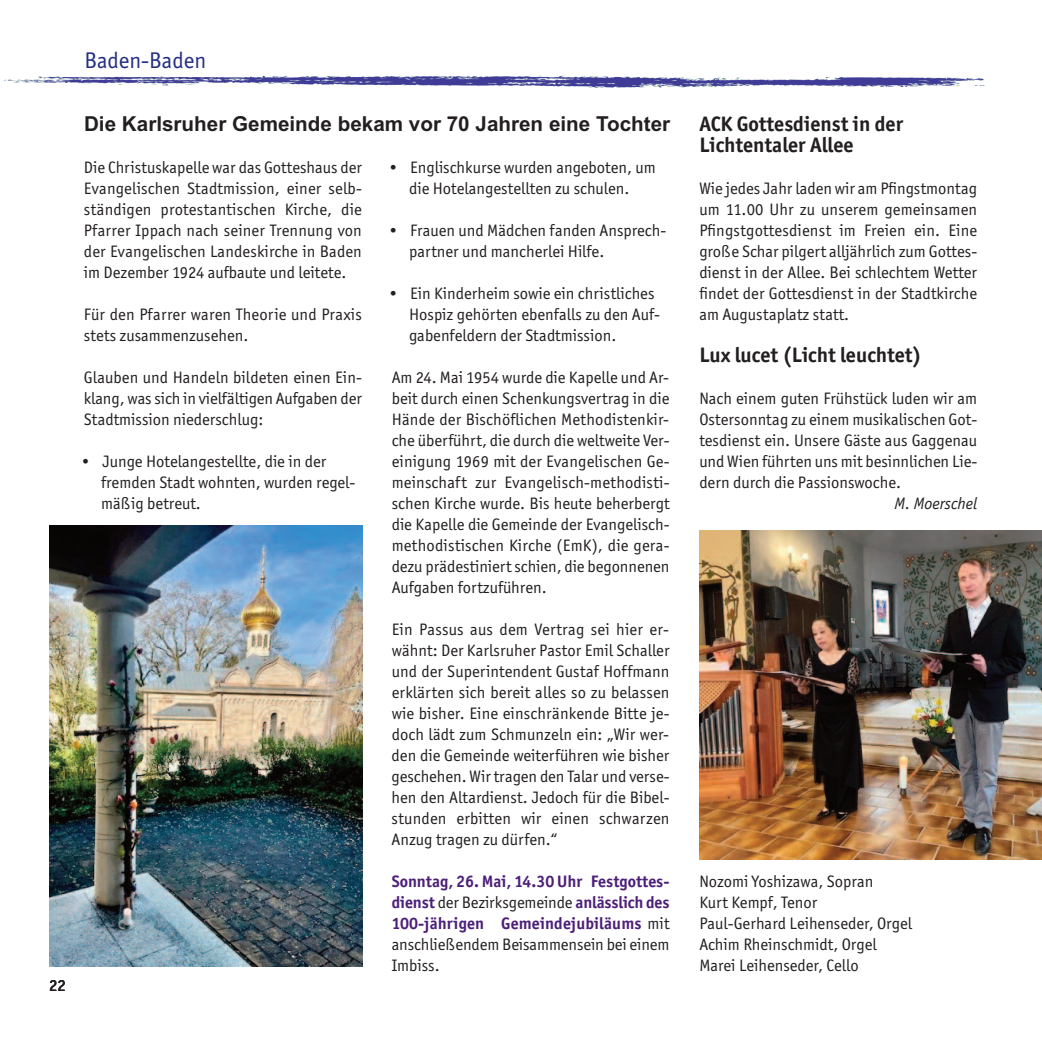
<style>
.page{position:relative;width:1042px;height:1042px;background:#fff}
.page>*{position:absolute;margin:0;border:0;box-sizing:border-box;transform-origin:0 0}
.t1{font:22.75px "Officina Sans ITC Std";color:#232e83}
.t2{font:700 21px/21px "Officina Sans ITC Std";color:#231f20}
.t3{font:700 20.65px "Arial";color:#231f20}
.t4{font:16.62px/21px "Officina Sans ITC Std";color:#231f20;text-align:justify}
.t5{font:700 16.62px/21px "Officina Sans ITC Std";letter-spacing:.01em;color:#4c1f79;text-align:justify}
.t6{font:italic 16.62px "Officina Sans ITC Std";color:#231f20}
.s1{font-weight:400;color:#231f20}
</style>
<div class="page">
<img style="left:49px;top:525px;width:313px;height:442px">
<img style="left:699px;top:530px;width:343px;height:329px">
<img style="left:3px;top:76px;width:982px;height:11px">
<h1 class="t1" style="left:84px;top:53px;width:123px">Baden-Baden</h1>
<p class="t4" style="left:49px;top:976px;width:18px">22</p>
<p class="t3" style="left:84px;top:112px;width:588px">Die Karlsruher Gemeinde bekam vor 70 Jahren eine Tochter</p>
<p class="t4" style="left:389px;top:159px;width:268px;text-align:center">• Englischkurse wurden angeboten, um die Hotelangestellten zu schulen.</p>
<p class="t4" style="left:409px;top:222px;width:259px;text-indent:-20px">• Frauen und Mädchen fanden Ansprech&shy;partner und mancherlei Hilfe.</p>
<p class="t4" style="left:409px;top:285px;width:252px;text-align:left;text-indent:-20px">• Ein Kinderheim sowie ein christliches<br>Hospiz gehörten ebenfalls zu den Auf&shy;gabenfeldern der Stadtmission.</p>
<p class="t4" style="left:392px;top:369px;width:279px">Am 24. Mai 1954 wurde die Kapelle und Ar&shy;beit durch einen Schenkungsvertrag in die Hände der Bischöflichen Methodistenkir&shy;che überführt, die durch die weltweite Ver&shy;einigung 1969 mit der Evangelischen Ge&shy;meinschaft zur Evangelisch-methodisti&shy;schen Kirche wurde. Bis heute beherbergt die Kapelle die Gemeinde der Evangelisch&shy;methodistischen Kirche (EmK), die gera&shy;dezu prädestiniert schien, die begonnenen Aufgaben fortzuführen.</p>
<p class="t4" style="left:392px;top:621px;width:279px">Ein Passus aus dem Vertrag sei hier er&shy;wähnt: Der Karlsruher Pastor Emil Schaller und der Superintendent Gustaf Hoffmann erklärten sich bereit alles so zu belassen wie bisher. Eine einschränkende Bitte je&shy;doch lädt zum Schmunzeln ein: „Wir wer&shy;den die Gemeinde weiterführen wie bisher geschehen. Wir tragen den Talar und verse&shy;hen den Altardienst. Jedoch für die Bibel&shy;stunden erbitten wir einen schwarzen Anzug tragen zu dürfen.“</p>
<p class="t5" style="left:392px;top:873px;width:279px">Sonntag, 26. Mai, 14.30 Uhr Festgottes&shy;dienst <span class="s1">der Bezirksgemeinde</span> anlässlich des 100-jährigen Gemeindejubiläums <span class="s1">mit anschließendem Beisammensein bei einem Imbiss.</span></p>
<p class="t4" style="left:84px;top:159px;width:279px">Die Christuskapelle war das Gotteshaus der Evangelischen Stadtmission, einer selb&shy;ständigen protestantischen Kirche, die Pfarrer Ippach nach seiner Trennung von der Evangelischen Landeskirche in Baden im Dezember 1924 aufbaute und leitete.</p>
<p class="t4" style="left:84px;top:306px;width:279px">Für den Pfarrer waren Theorie und Praxis stets zusammenzusehen.</p>
<p class="t4" style="left:84px;top:369px;width:279px">Glauben und Handeln bildeten einen Ein&shy;klang, was sich in vielfältigen Aufgaben der Stadtmission niederschlug:</p>
<p class="t4" style="left:101px;top:453px;width:256px;text-align:left;text-indent:-20px">• Junge Hotelangestellte, die in der fremden Stadt wohnten, wurden regel&shy;mäßig betreut.</p>
<p class="t2" style="left:699px;top:116px;width:205px">ACK Gottesdienst in der<br>Lichtentaler Allee</p>
<p class="t4" style="left:699px;top:180px;width:279px">Wie jedes Jahr laden wir am Pfingstmontag um 11.00 Uhr zu unserem gemeinsamen Pfingstgottesdienst im Freien ein. Eine große Schar pilgert alljährlich zum Gottes&shy;dienst in der Allee. Bei schlechtem Wetter findet der Gottesdienst in der Stadtkirche am Augustaplatz statt.</p>
<p class="t2" style="left:699px;top:347px;width:224px">Lux lucet (Licht leuchtet)</p>
<p class="t4" style="left:699px;top:390px;width:279px">Nach einem guten Frühstück luden wir am Ostersonntag zu einem musikalischen Got&shy;tesdienst ein. Unsere Gäste aus Gaggenau und Wien führten uns mit besinnlichen Lie&shy;dern durch die Passionswoche.</p>
<p class="t6" style="left:894px;top:498px;width:84px">M. Moerschel</p>
<p class="t4" style="left:699px;top:873px;width:214px;text-align:left">Nozomi Yoshizawa, Sopran<br>Kurt Kempf, Tenor<br>Paul-Gerhard Leihenseder, Orgel<br>Achim Rheinschmidt, Orgel<br>Marei Leihenseder, Cello</p>
</div>
